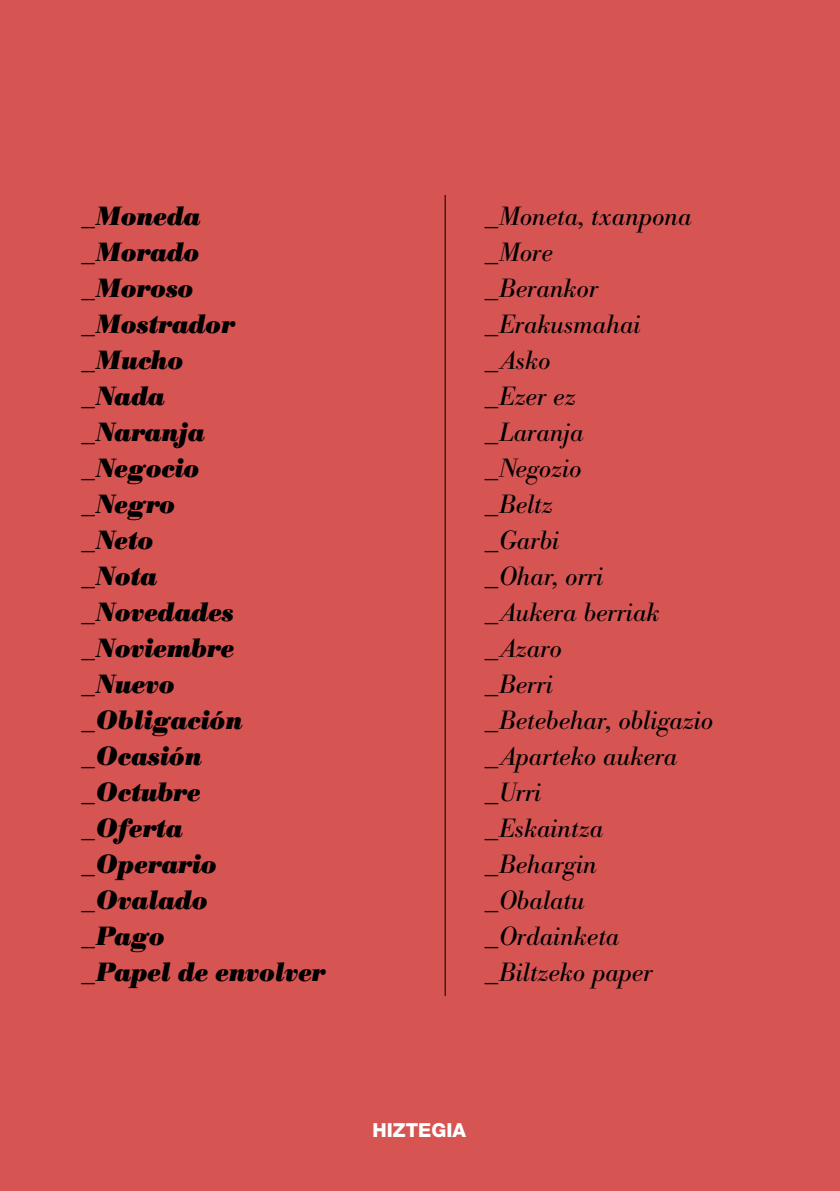
<style>
.page{position:relative;width:840px;height:1191px;background:#fff}
.page>*{position:absolute;margin:0;border:0;box-sizing:border-box;transform-origin:0 0}
.t1{font:italic 26px/36px "Bodoni BE";color:#000}
.t2{font:italic 700 26px/36px "Bodoni BE";color:#000}
.t3{font:800 19.4px "Helvetica Neue";color:#fff}
</style>
<div class="page">
<div style="left:0;top:0;width:839px;height:1191px;background:#d65452"></div>
<hr style="left:444px;top:195px;width:1px;height:801px;background:#000">
<p class="t2" style="left:83px;top:198px;width:243px">_Moneda<br>_Morado<br>_Moroso _Mostrador _Mucho<br>_Nada<br>_Naranja _Negocio<br>_Negro<br>_Neto<br>_Nota<br>_Novedades _Noviembre _Nuevo _Obligación _Ocasión<br>_Octubre<br>_Oferta<br>_Operario _Ovalado<br>_Pago<br>_Papel de envolver</p>
<p class="t1" style="left:486px;top:199px;width:228px">_Moneta, txanpona _More<br>_Berankor _Erakusmahai<br>_Asko<br>_Ezer ez<br>_Laranja<br>_Negozio<br>_Beltz<br>_Garbi<br>_Ohar, orri<br>_Aukera berriak _Azaro<br>_Berri<br>_Betebehar, obligazio _Aparteko aukera _Urri<br>_Eskaintza _Behargin<br>_Obalatu _Ordainketa _Biltzeko paper</p>
<p class="t3" style="left:372px;top:1118px;width:95px">HIZTEGIA</p>
</div>
